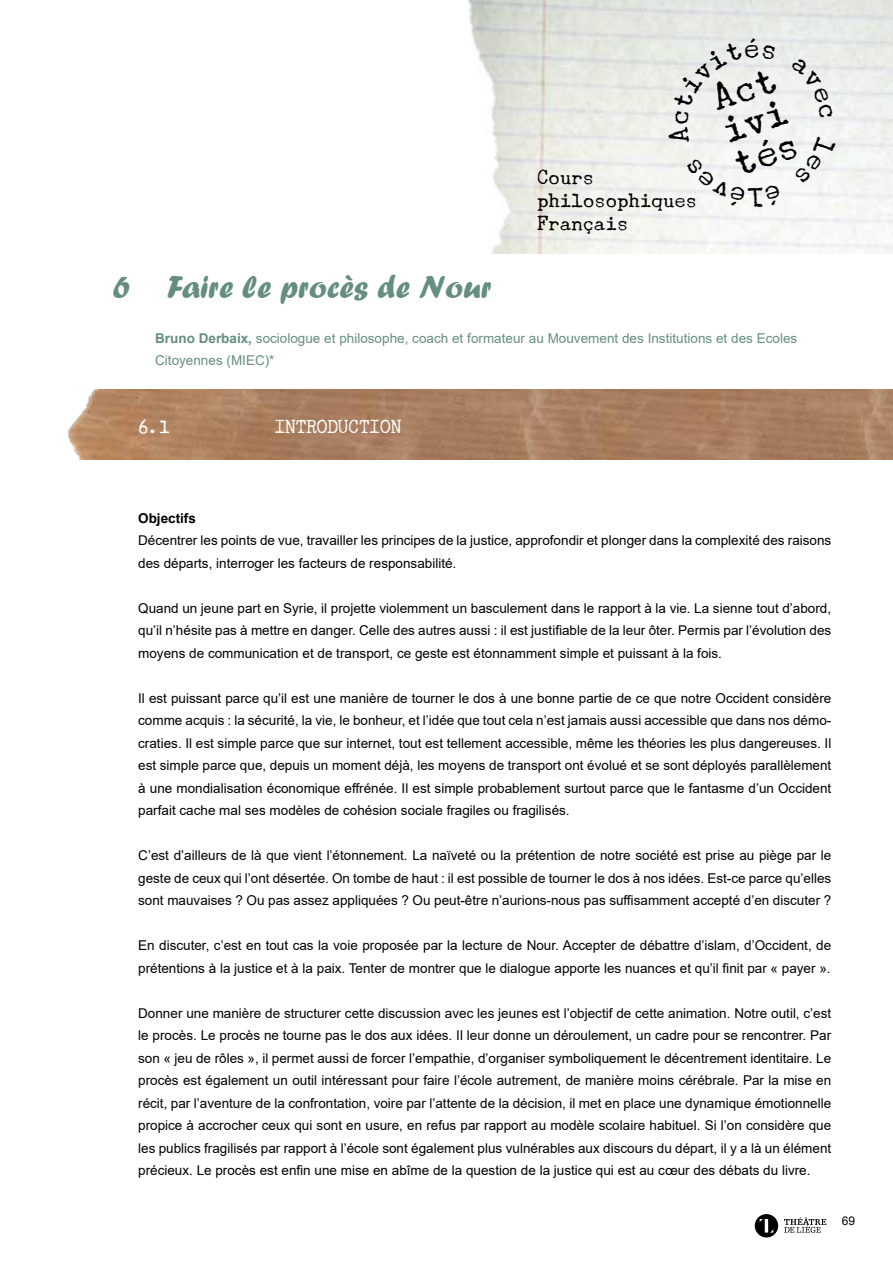
<style>
.page{position:relative;width:893px;height:1263px;background:#fff}
.page>*{position:absolute;margin:0;border:0;box-sizing:border-box;transform-origin:0 0}
.t1{font:37.65px/34.2px "Underwood Champion";color:#000}
.t2{font:33px "Forte";color:#658e81}
.t3{font:19.5px/23.4px "Underwood Champion";color:#000}
.t4{font:18px "Underwood Champion";color:#fff}
.t5{font:13.5px/22.5px "Arial";color:#000;text-align:justify}
.t6{font:13.5px/22.5px "Arial";color:#658e81}
.t7{font:700 13.5px "Arial";color:#000}
.t8{font:12px "Arial";color:#000}
.s1{font-weight:700}
</style>
<div class="page">
<svg style="left:784px;top:1217px;width:42px;height:16px"></svg>
<svg style="left:755px;top:1214px;width:23px;height:23px"></svg>
<img style="left:602px;top:389px;width:291px;height:70px">
<img style="left:68px;top:389px;width:534px;height:70px">
<img style="left:468px;top:0;width:425px;height:253px">
<svg style="left:668px;top:38px;width:168px;height:170px"></svg>
<h3 class="t3" style="left:537px;top:165px;width:59px">Cours</h3>
<h3 class="t3" style="left:537px;top:188px;width:161px">philosophiques<br>Français</h3>
<h1 class="t1" style="left:707px;top:82px;width:68px;rotate:-19deg">Act ivi</h1>
<h2 class="t2" style="left:113px;top:267px;width:380px">6 Faire le procès de Nour</h2>
<p class="t6" style="left:155px;top:327px;width:644px"><span class="s1">Bruno Derbaix,</span> sociologue et philosophe, coach et formateur au Mouvement des Institutions et des Ecoles<br>Citoyennes (MIEC)*</p>
<h3 class="t4" style="left:138px;top:416px;width:33px">6.1</h3>
<h3 class="t4" style="left:275px;top:416px;width:128px">INTRODUCTION</h3>
<p class="t7" style="left:138px;top:508px;width:59px">Objectifs</p>
<p class="t5" style="left:138px;top:529px;width:695px">Décentrer les points de vue, travailler les principes de la justice, approfondir et plonger dans la complexité des raisons des départs, interroger les facteurs de responsabilité.</p>
<p class="t5" style="left:138px;top:597px;width:695px">Quand un jeune part en Syrie, il projette violemment un basculement dans le rapport à la vie. La sienne tout d’abord, qu’il n’hésite pas à mettre en danger. Celle des autres aussi : il est justifiable de la leur ôter. Permis par l’évolution des moyens de communication et de transport, ce geste est étonnamment simple et puissant à la fois.</p>
<p class="t5" style="left:138px;top:687px;width:695px">Il est puissant parce qu’il est une manière de tourner le dos à une bonne partie de ce que notre Occident considère comme acquis : la sécurité, la vie, le bonheur, et l’idée que tout cela n’est jamais aussi accessible que dans nos démo&shy;craties. Il est simple parce que sur internet, tout est tellement accessible, même les théories les plus dangereuses. Il est simple parce que, depuis un moment déjà, les moyens de transport ont évolué et se sont déployés parallèlement à une mondialisation économique effrénée. Il est simple probablement surtout parce que le fantasme d’un Occident parfait cache mal ses modèles de cohésion sociale fragiles ou fragilisés.</p>
<p class="t5" style="left:138px;top:844px;width:695px">C’est d’ailleurs de là que vient l’étonnement. La naïveté ou la prétention de notre société est prise au piège par le geste de ceux qui l’ont désertée. On tombe de haut : il est possible de tourner le dos à nos idées. Est-ce parce qu’elles sont mauvaises ? Ou pas assez appliquées ? Ou peut-être n’aurions-nous pas suffisamment accepté d’en discuter ?</p>
<p class="t5" style="left:138px;top:934px;width:694px">En discuter, c’est en tout cas la voie proposée par la lecture de Nour. Accepter de débattre d’islam, d’Occident, de prétentions à la justice et à la paix. Tenter de montrer que le dialogue apporte les nuances et qu’il finit par « payer ».</p>
<p class="t5" style="left:138px;top:1002px;width:695px">Donner une manière de structurer cette discussion avec les jeunes est l’objectif de cette animation. Notre outil, c’est le procès. Le procès ne tourne pas le dos aux idées. Il leur donne un déroulement, un cadre pour se rencontrer. Par son « jeu de rôles », il permet aussi de forcer l’empathie, d’organiser symboliquement le décentrement identitaire. Le procès est également un outil intéressant pour faire l’école autrement, de manière moins cérébrale. Par la mise en récit, par l’aventure de la confrontation, voire par l’attente de la décision, il met en place une dynamique émotionnelle propice à accrocher ceux qui sont en usure, en refus par rapport au modèle scolaire habituel. Si l’on considère que les publics fragilisés par rapport à l’école sont également plus vulnérables aux discours du départ, il y a là un élément précieux. Le procès est enfin une mise en abîme de la question de la justice qui est au cœur des débats du livre.</p>
<p class="t8" style="left:842px;top:1212px;width:15px">69</p>
</div>
